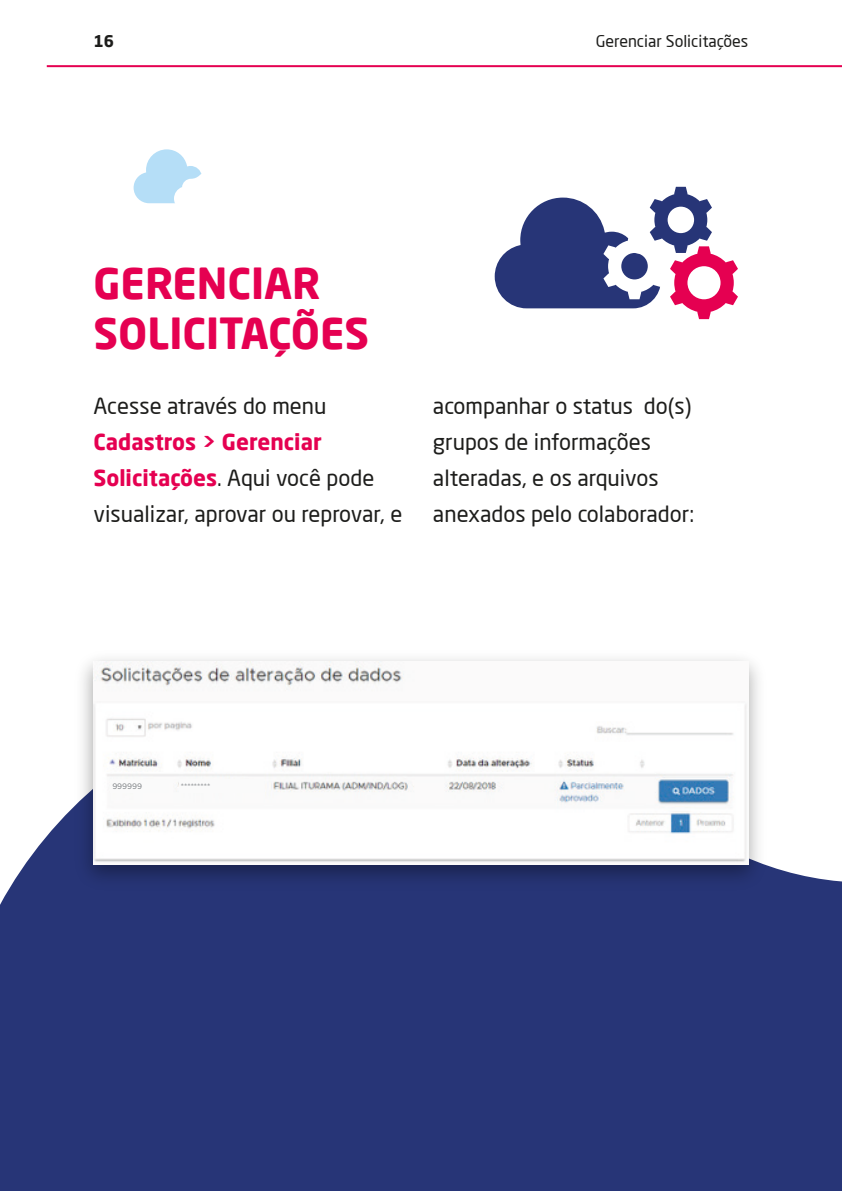
<style>
.page{position:relative;width:842px;height:1191px;background:#fff}
.page>*{position:absolute;margin:0;border:0;box-sizing:border-box;transform-origin:0 0}
.t1{font:700 42px/50.4px "Neo Sans Pro";color:#e50051}
.t2{font:22px/36px "Neo Sans Pro";color:#1d1d1b}
.t3{font:16px "Neo Sans Pro";color:#1d1d1b}
.t4{font:700 16px "Neo Sans Pro";color:#1d1d1b}
.t5{font:8px "Metropolis";color:#75797d}
.s1{font-weight:700;color:#e50051}
</style>
<div class="page">
<div style="left:0;top:811px;width:842px;height:380px;background:#273577"></div>
<hr style="left:47px;top:65px;width:795px;height:2px;background:#e50051">
<img style="left:69px;top:659px;width:703px;height:237px">
<img style="left:94px;top:661px;width:654px;height:203px">
<svg style="left:495px;top:187px;width:243px;height:132px"></svg>
<svg style="left:134px;top:149px;width:68px;height:55px"></svg>
<div style="left:110px;top:779px;width:59px;height:13px;background:#fafafa"></div>
<div style="left:179px;top:779px;width:84px;height:13px;background:#fafafa"></div>
<p class="t4" style="left:94px;top:31px;width:22px">16</p>
<p class="t3" style="left:596px;top:31px;width:154px">Gerenciar Solicitações</p>
<h1 class="t1" style="left:94px;top:256px;width:277px">GERENCIAR<br>SOLICITAÇÕES</h1>
<p class="t2" style="left:94px;top:387px;width:234px">Acesse através do menu</p>
<p class="t2" style="left:94px;top:423px;width:310px"><span class="s1">Cadastros &gt; Gerenciar<br>Solicitações</span>. Aqui você pode visualizar, aprovar ou reprovar, e</p>
<p class="t2" style="left:433px;top:387px;width:263px">acompanhar o status do(s) grupos de informações alteradas, e os arquivos anexados pelo colaborador:</p>
<p class="t5" style="left:112px;top:781px;width:31px">999999</p>
<p class="t5" style="left:181px;top:781px;width:31px">*********</p>
</div>
